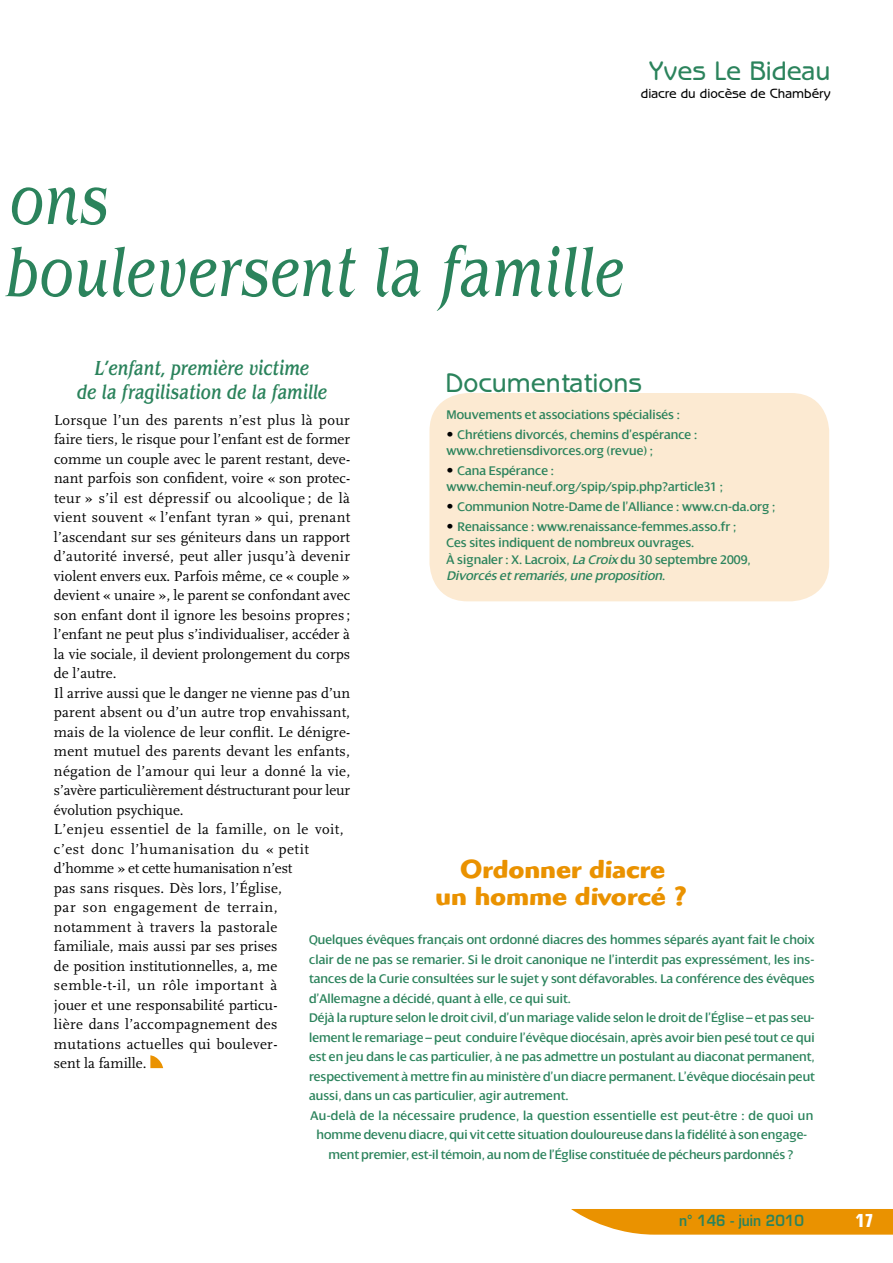
<style>
.page{position:relative;width:893px;height:1263px;background:#fff}
.page>*{position:absolute;margin:0;border:0;box-sizing:border-box;transform-origin:0 0}
.t1{font:italic 72px/72px "Benguiat";color:#2b835c;scale:.75 1}
.t2{font:700 27px/27px "Highlander";color:#ea9200;text-align:center}
.t3{font:500 27px "Benguiat Gothic";color:#2b835c}
.t4{font:italic 500 21px/24px "Benguiat";color:#2b835c;text-align:center;scale:.75 1}
.t5{font:700 condensed 18px "Eurostile";color:#fff}
.t6{font:15px/19.5px "Scala";letter-spacing:.005em;color:#000}
.t7{font:600 15px "Eurostile";color:#2b835c;scale:.9 1}
.t8{font:13.5px/16.5px "Dialog";color:#2b835c}
.t9{font:500 13.5px "Benguiat Gothic";color:#000}
.s1{font-size:15px;color:#000}
.s2{font-style:italic}
</style>
<div class="page">
<svg style="left:571px;top:1209px;width:322px;height:25px"></svg>
<div style="left:429px;top:393px;width:400px;height:208px;background:#fcead2;border-radius:38px"></div>
<svg style="left:150px;top:1055px;width:13px;height:13px"></svg>
<h2 class="t3" style="left:649px;top:55px;width:183px">Yves Le Bideau</h2>
<p class="t9" style="left:641px;top:85px;width:191px">diacre du diocèse de Chambéry</p>
<h1 class="t1" style="left:6px;top:164px;width:827px">ons<br>bouleversent la famille</h1>
<h3 class="t4" style="left:77px;top:356px;width:335px">L’enfant, première victime<br>de la fragilisation de la famille</h3>
<p class="t6" style="left:54px;top:410px;width:298px">Lorsque l’un des parents n’est plus là pour faire tiers, le risque pour l’enfant est de former comme un couple avec le parent restant, deve&shy;nant parfois son confident, voire « son protec&shy;teur » s’il est dépressif ou alcoolique ; de là vient souvent « l’enfant tyran » qui, prenant l’ascendant sur ses géniteurs dans un rapport d’autorité inversé, peut aller jusqu’à devenir violent envers eux. Parfois même, ce « couple » devient « unaire », le parent se confondant avec son enfant dont il ignore les besoins propres ; l’enfant ne peut plus s’individualiser, accéder à la vie sociale, il devient prolongement du corps de l’autre.<br>Il arrive aussi que le danger ne vienne pas d’un parent absent ou d’un autre trop envahissant, mais de la violence de leur conflit. Le dénigre&shy;ment mutuel des parents devant les enfants, négation de l’amour qui leur a donné la vie, s’avère particulièrement déstructurant pour leur évolution psychique.<br>L’enjeu essentiel de la famille, on le voit, c’est donc l’humanisation du « petit d’homme » et cette humanisation n’est<br>pas sans risques. Dès lors, l’Église,<br>par son engagement de terrain, notamment à travers la pastorale<br>familiale, mais aussi par ses prises<br>de position institutionnelles, a, me semble-t-il, un rôle important à<br>jouer et une responsabilité particu-<br>lière dans l’accompagnement des<br>mutations actuelles qui boulever-<br>sent la famille.</p>
<h2 class="t3" style="left:445px;top:367px;width:198px">Documentations</h2>
<p class="t8" style="left:446px;top:407px;width:235px">Mouvements et associations spécialisés :</p>
<p class="t8" style="left:446px;top:426px;width:252px"><span class="s1">•</span> Chrétiens divorcés, chemins d’espérance : www.chretiensdivorces.org (revue) ;</p>
<p class="t8" style="left:446px;top:462px;width:278px"><span class="s1">•</span> Cana Espérance : www.chemin-neuf.org/spip/spip.php?article31 ;</p>
<p class="t8" style="left:446px;top:498px;width:330px"><span class="s1">•</span> Communion Notre-Dame de l’Alliance : www.cn-da.org ;</p>
<p class="t8" style="left:446px;top:518px;width:306px"><span class="s1">•</span> Renaissance : www.renaissance-femmes.asso.fr ; Ces sites indiquent de nombreux ouvrages.<br>À signaler : X. Lacroix, <span class="s2">La Croix</span> du 30 septembre 2009, <span class="s2">Divorcésetremariés,une proposition</span>.</p>
<h2 class="t2" style="left:435px;top:856px;width:253px">Ordonner diacre<br>un homme divorcé ?</h2>
<p class="t8" style="left:309px;top:932px;width:507px">Quelques évêques français ont ordonné diacres des hommes séparés ayant fait le choix</p>
<p class="t8" style="left:309px;top:951px;width:507px">clair de ne pas se remarier. Si le droit canonique ne l’interdit pas expressément, les ins-</p>
<p class="t8" style="left:309px;top:971px;width:507px">tances de la Curie consultées sur le sujet y sont défavorables. La conférence des évêques</p>
<p class="t8" style="left:309px;top:990px;width:263px">d’Allemagne a décidé, quant à elle, ce qui suit.</p>
<p class="t8" style="left:309px;top:1010px;width:507px">Déjà la rupture selon le droit civil, d’un mariage valide selon le droit de l’Église – et pas seu-</p>
<p class="t8" style="left:309px;top:1029px;width:507px">lement le remariage – peut conduire l’évêque diocésain, après avoir bien pesé tout ce qui</p>
<p class="t8" style="left:309px;top:1049px;width:507px">est en jeu dans le cas particulier, à ne pas admettre un postulant au diaconat permanent,</p>
<p class="t8" style="left:309px;top:1068px;width:507px">respectivement à mettre fin au ministère d’un diacre permanent. L’évêque diocésain peut</p>
<p class="t8" style="left:309px;top:1088px;width:261px">aussi, dans un cas particulier, agir autrement.</p>
<p class="t8" style="left:311px;top:1107px;width:504px">Au-delà de la nécessaire prudence, la question essentielle est peut-être : de quoi un</p>
<p class="t8" style="left:317px;top:1127px;width:492px">homme devenu diacre, qui vit cette situation douloureuse dans la fidélité à son engage-</p>
<p class="t8" style="left:329px;top:1146px;width:466px">ment premier, est-il témoin, au nom de l’Église constituée de pécheurs pardonnés ?</p>
<p class="t7" style="left:679px;top:1211px;width:140px">n° 146 - juin 2010</p>
<h3 class="t5" style="left:856px;top:1210px;width:19px">17</h3>
</div>
